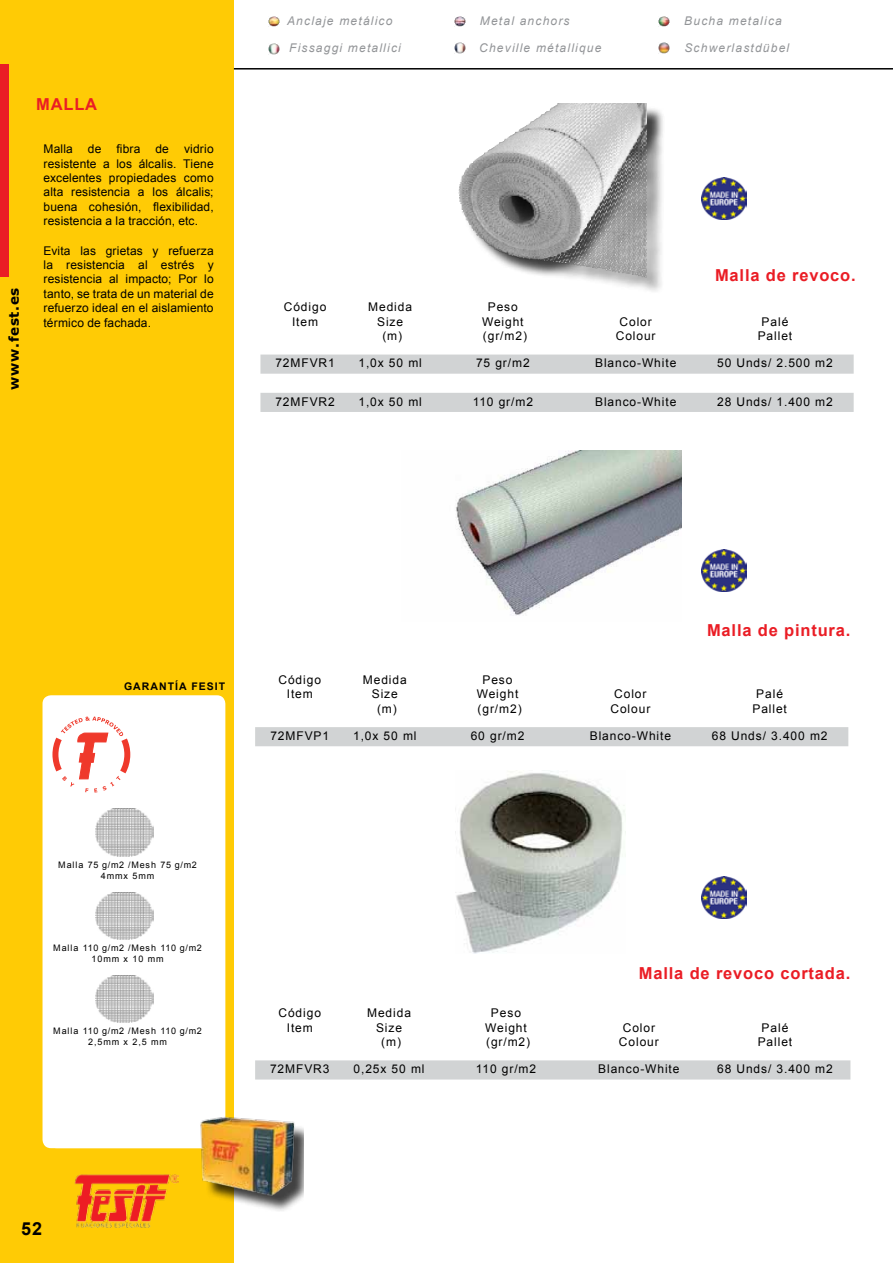
<style>
.page{position:relative;width:893px;height:1263px;background:#fff}
.page>*{position:absolute;margin:0;border:0;box-sizing:border-box;transform-origin:0 0}
.t1{font:700 18px "Arial";color:#000}
.t2{font:700 16.5px "Arial";letter-spacing:.05em;color:#ea1d25}
.t3{font:700 13.5px "Verdana";letter-spacing:.05em;color:#000}
.t4{font:12px/14.4px "Arial";letter-spacing:.075em;color:#000;text-align:center}
.t5{font:italic 12px "Arial";letter-spacing:.1em;color:#939598}
.t6{font:700 10.5px "Arial";letter-spacing:.1em;color:#000}
.t7{font:9px/10.8px "Arial";letter-spacing:.1em;color:#000;text-align:center}
</style>
<div class="page">
<div style="left:0;top:0;width:234px;height:1263px;background:#ffcb05"></div>
<div style="left:0;top:64px;width:9px;height:212px;background:#ea1d25"></div>
<div style="left:43px;top:695px;width:182px;height:453px;background:#fff;border-radius:9px"></div>
<hr style="left:234px;top:68px;width:659px;height:2px;background:#000">
<img style="left:74px;top:1174px;width:104px;height:54px">
<svg style="left:268px;top:16px;width:11px;height:11px"></svg>
<svg style="left:268px;top:43px;width:11px;height:11px"></svg>
<svg style="left:454px;top:16px;width:11px;height:11px"></svg>
<svg style="left:454px;top:43px;width:11px;height:11px"></svg>
<svg style="left:659px;top:16px;width:11px;height:11px"></svg>
<svg style="left:659px;top:43px;width:11px;height:11px"></svg>
<svg style="left:260px;top:355px;width:594px;height:57px"></svg>
<div style="left:203px;top:1120px;width:101px;height:93px;background:#000;opacity:.75"></div>
<img style="left:198px;top:1113px;width:106px;height:85px">
<svg style="left:52px;top:716px;width:78px;height:76px"></svg>
<img style="left:702px;top:550px;width:44px;height:42px">
<div style="left:462px;top:106px;width:203px;height:189px;background:#000;opacity:.75"></div>
<img style="left:458px;top:104px;width:188px;height:179px">
<div style="left:255px;top:727px;width:593px;height:19px;background:#d1d3d4"></div>
<img style="left:96px;top:809px;width:58px;height:47px">
<img style="left:96px;top:892px;width:58px;height:47px">
<img style="left:96px;top:975px;width:58px;height:48px">
<img style="left:455px;top:771px;width:171px;height:182px">
<div style="left:255px;top:1060px;width:595px;height:19px;background:#d1d3d4"></div>
<img style="left:456px;top:451px;width:225px;height:165px">
<img style="left:702px;top:177px;width:44px;height:42px">
<img style="left:702px;top:877px;width:44px;height:42px">
<p class="t3" style="left:4px;top:390px;width:103px;rotate:-90deg">www.fest.es</p>
<h2 class="t2" style="left:36px;top:93px;width:63px">MALLA</h2>
<p class="t4" style="left:44px;top:142px;width:31px">Malla</p>
<p class="t4" style="left:88px;top:142px;width:15px">de</p>
<p class="t4" style="left:117px;top:142px;width:25px">fibra</p>
<p class="t4" style="left:155px;top:142px;width:15px">de</p>
<p class="t4" style="left:44px;top:142px;width:172px;text-align:justify;text-indent:140px">vidrio resistente a los álcalis. Tiene excelentes propiedades como alta resistencia a los álcalis; buena cohesión, flexibilidad, resistencia a la tracción, etc.</p>
<p class="t4" style="left:44px;top:243px;width:172px;text-align:justify">Evita las grietas y refuerza la resistencia al estrés y resistencia al impacto; Por lo tanto, se trata de un material de refuerzo ideal en el aislamiento térmico de fachada.</p>
<p class="t5" style="left:287px;top:13px;width:107px">Anclaje metálico</p>
<p class="t5" style="left:480px;top:13px;width:91px">Metal anchors</p>
<p class="t5" style="left:684px;top:13px;width:99px">Bucha metalica</p>
<p class="t5" style="left:289px;top:40px;width:113px">Fissaggi metallici</p>
<p class="t5" style="left:479px;top:40px;width:124px">Cheville métallique</p>
<p class="t5" style="left:684px;top:40px;width:106px">Schwerlastdübel</p>
<p class="t4" style="left:284px;top:300px;width:44px">Código<br>Item</p>
<p class="t4" style="left:368px;top:300px;width:45px">Medida<br>Size (m)</p>
<p class="t4" style="left:482px;top:300px;width:46px">Peso<br>Weight (gr/m2)</p>
<h2 class="t2" style="left:715px;top:264px;width:142px">Malla de revoco.</h2>
<p class="t4" style="left:616px;top:314px;width:41px">Color<br>Colour</p>
<p class="t4" style="left:758px;top:314px;width:36px">Palé<br>Pallet</p>
<p class="t4" style="left:275px;top:356px;width:61px">72MFVR1</p>
<p class="t4" style="left:358px;top:356px;width:65px">1,0x 50 ml</p>
<p class="t4" style="left:476px;top:356px;width:55px">75 gr/m2</p>
<p class="t4" style="left:595px;top:356px;width:83px">Blanco-White</p>
<p class="t4" style="left:717px;top:356px;width:117px">50 Unds/ 2.500 m2</p>
<p class="t4" style="left:275px;top:394px;width:61px">72MFVR2</p>
<p class="t4" style="left:358px;top:394px;width:65px">1,0x 50 ml</p>
<p class="t4" style="left:473px;top:394px;width:62px">110 gr/m2</p>
<p class="t4" style="left:595px;top:394px;width:83px">Blanco-White</p>
<p class="t4" style="left:717px;top:394px;width:117px">28 Unds/ 1.400 m2</p>
<p class="t6" style="left:124px;top:679px;width:103px">GARANTÍA FESIT</p>
<p class="t4" style="left:279px;top:673px;width:44px">Código<br>Item</p>
<p class="t4" style="left:363px;top:673px;width:45px">Medida<br>Size (m)</p>
<p class="t4" style="left:477px;top:673px;width:46px">Peso<br>Weight (gr/m2)</p>
<h2 class="t2" style="left:707px;top:619px;width:145px">Malla de pintura.</h2>
<p class="t4" style="left:610px;top:687px;width:41px">Color<br>Colour</p>
<p class="t4" style="left:752px;top:687px;width:36px">Palé<br>Pallet</p>
<p class="t4" style="left:270px;top:728px;width:60px">72MFVP1</p>
<p class="t4" style="left:353px;top:728px;width:65px">1,0x 50 ml</p>
<p class="t4" style="left:471px;top:728px;width:55px">60 gr/m2</p>
<p class="t4" style="left:590px;top:728px;width:83px">Blanco-White</p>
<p class="t4" style="left:712px;top:728px;width:117px">68 Unds/ 3.400 m2</p>
<p class="t7" style="left:58px;top:859px;width:140px">Malla 75 g/m2 /Mesh 75 g/m2<br>4mmx 5mm</p>
<p class="t7" style="left:53px;top:943px;width:150px">Malla 110 g/m2 /Mesh 110 g/m2<br>10mm x 10 mm</p>
<p class="t7" style="left:53px;top:1026px;width:150px">Malla 110 g/m2 /Mesh 110 g/m2<br>2,5mm x 2,5 mm</p>
<p class="t4" style="left:279px;top:1006px;width:44px">Código<br>Item</p>
<p class="t4" style="left:367px;top:1006px;width:45px">Medida<br>Size (m)</p>
<p class="t4" style="left:485px;top:1006px;width:46px">Peso<br>Weight (gr/m2)</p>
<h2 class="t2" style="left:639px;top:962px;width:213px">Malla de revoco cortada.</h2>
<p class="t4" style="left:619px;top:1020px;width:41px">Color<br>Colour</p>
<p class="t4" style="left:758px;top:1020px;width:36px">Palé<br>Pallet</p>
<p class="t4" style="left:270px;top:1062px;width:61px">72MFVR3</p>
<p class="t4" style="left:354px;top:1062px;width:73px">0,25x 50 ml</p>
<p class="t4" style="left:476px;top:1062px;width:62px">110 gr/m2</p>
<p class="t4" style="left:598px;top:1062px;width:83px">Blanco-White</p>
<p class="t4" style="left:717px;top:1062px;width:117px">68 Unds/ 3.400 m2</p>
<h1 class="t1" style="left:21px;top:1217px;width:22px">52</h1>
</div>
